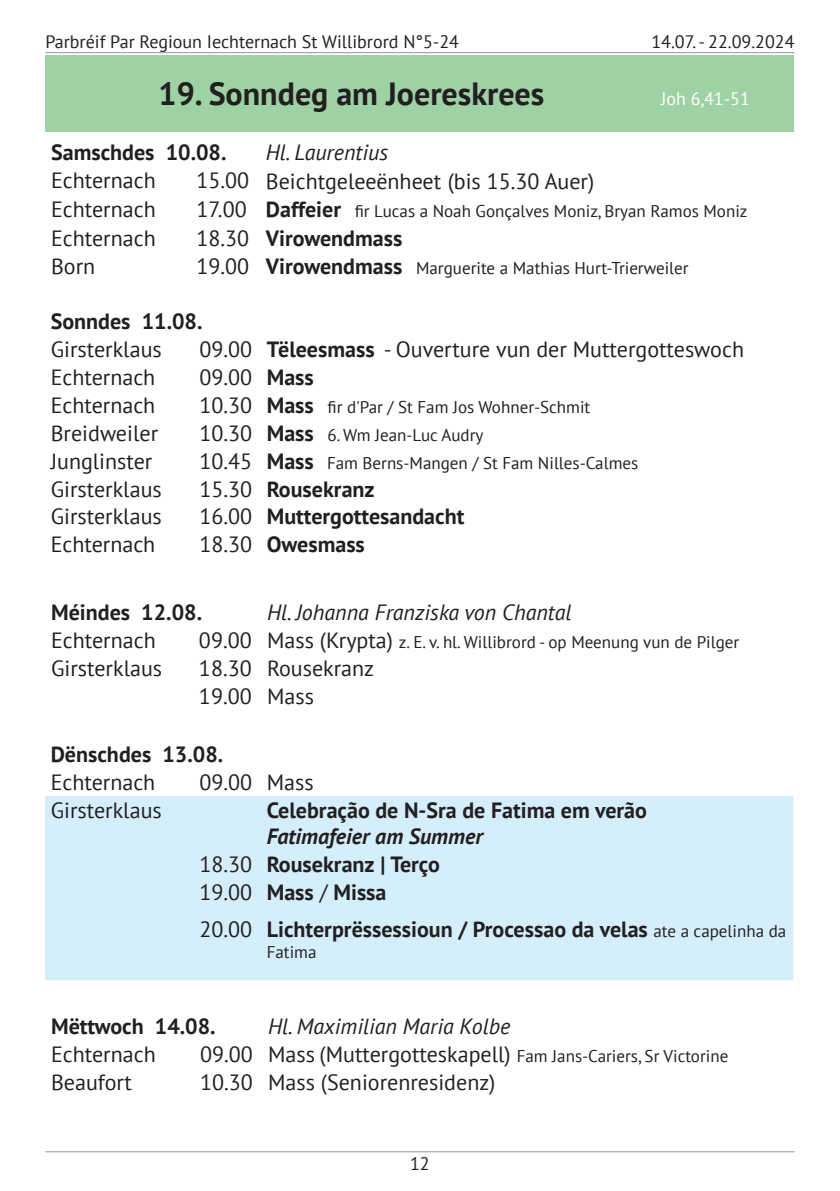
<style>
.page{position:relative;width:840px;height:1191px;background:#fff}
.page>*{position:absolute;margin:0;border:0;box-sizing:border-box;transform-origin:0 0}
.t1{font:700 32px "PT Sans";color:#231f20}
.t2{font:22px/27.8px "PT Sans";color:#231f20}
.t3{font:700 22px/27.8px "PT Sans";color:#231f20}
.t4{font:italic 22px "PT Sans";color:#231f20}
.t5{font:18px "PT Sans";color:#231f20}
.t6{font:18px "PT Sans";color:#fff}
.t7{font:17px "PT Sans";color:#231f20}
.s1{font-size:22px}
.s2{font-weight:700;font-size:22px}
.s3{font-weight:400}
.s4{font-weight:700}
.s5{font-style:italic}
.s6{font-weight:400;font-size:17px}
.s7{font-size:17px}
</style>
<div class="page">
<hr style="left:45px;top:52px;width:749px;height:1px;background:#939598">
<hr style="left:45px;top:1151px;width:749px;height:1px;background:#939598">
<div style="left:45px;top:55px;width:747px;height:76px;background:#9ed2a5"></div>
<div style="left:45px;top:796px;width:747px;height:184px;background:#d4effb"></div>
<p class="t5" style="left:45px;top:30px;width:415px">Parbréif Par Regioun Iechternach St Willibrord N°5-24</p>
<p class="t5" style="left:651px;top:30px;width:144px">14.07. - 22.09.2024</p>
<h1 class="t1" style="left:158px;top:73px;width:387px">19. Sonndeg am Joereskrees</h1>
<p class="t6" style="left:660px;top:87px;width:90px">Joh 6,41-51</p>
<p class="t3" style="left:51px;top:138px;width:177px">Samschdes 10.08.</p>
<p class="t4" style="left:266px;top:138px;width:124px">Hl. Laurentius</p>
<p class="t2" style="left:51px;top:166px;width:106px">Echternach</p>
<p class="t2" style="left:196px;top:167px;width:399px">15.00 Beichtgeleeënheet (bis 15.30 Auer)</p>
<p class="t2" style="left:51px;top:195px;width:106px">Echternach</p>
<p class="t7" style="left:196px;top:200px;width:552px"><span class="s1">17.00</span> <span class="s2">Daffeier</span> fir Lucas a Noah Gonçalves Moniz, Bryan Ramos Moniz</p>
<p class="t2" style="left:51px;top:223px;width:106px">Echternach</p>
<p class="t3" style="left:196px;top:223px;width:207px"><span class="s3">18.30</span> Virowendmass</p>
<p class="t2" style="left:51px;top:252px;width:46px">Born</p>
<p class="t7" style="left:196px;top:257px;width:493px"><span class="s1">19.00</span> <span class="s2">Virowendmass</span> Marguerite a Mathias Hurt-Trierweiler</p>
<p class="t3" style="left:51px;top:307px;width:153px">Sonndes 11.08.</p>
<p class="t2" style="left:51px;top:335px;width:112px">Girsterklaus</p>
<p class="t2" style="left:199px;top:335px;width:546px">09.00 <span class="s4">Tëleesmass</span> - Ouverture vun der Muttergotteswoch</p>
<p class="t2" style="left:51px;top:363px;width:106px">Echternach</p>
<p class="t2" style="left:199px;top:363px;width:116px">09.00 <span class="s4">Mass</span></p>
<p class="t2" style="left:51px;top:391px;width:106px">Echternach</p>
<p class="t7" style="left:199px;top:396px;width:392px"><span class="s1">10.30</span> <span class="s2">Mass</span> fir d'Par / St Fam Jos Wohner-Schmit</p>
<p class="t2" style="left:51px;top:419px;width:109px">Breidweiler</p>
<p class="t7" style="left:199px;top:424px;width:285px"><span class="s1">10.30</span> <span class="s2">Mass</span> 6. Wm Jean-Luc Audry</p>
<p class="t2" style="left:51px;top:446px;width:103px">Junglinster</p>
<p class="t7" style="left:199px;top:452px;width:440px"><span class="s1">10.45</span> <span class="s2">Mass</span> Fam Berns-Mangen / St Fam Nilles-Calmes</p>
<p class="t2" style="left:51px;top:474px;width:112px">Girsterklaus</p>
<p class="t3" style="left:199px;top:474px;width:177px"><span class="s3">15.30</span> Rousekranz</p>
<p class="t2" style="left:51px;top:502px;width:112px">Girsterklaus</p>
<p class="t3" style="left:199px;top:502px;width:266px"><span class="s3">16.00</span> Muttergottesandacht</p>
<p class="t2" style="left:51px;top:530px;width:106px">Echternach</p>
<p class="t3" style="left:199px;top:530px;width:167px"><span class="s3">18.30</span> Owesmass</p>
<p class="t3" style="left:51px;top:598px;width:152px">Méindes 12.08.</p>
<p class="t4" style="left:267px;top:599px;width:306px">Hl. Johanna Franziska von Chantal</p>
<p class="t2" style="left:51px;top:626px;width:106px">Echternach</p>
<p class="t7" style="left:199px;top:631px;width:541px"><span class="s1">09.00 Mass (Krypta)</span> z. E. v. hl. Willibrord - op Meenung vun de Pilger</p>
<p class="t2" style="left:51px;top:654px;width:112px">Girsterklaus</p>
<p class="t2" style="left:199px;top:654px;width:176px">18.30 Rousekranz<br>19.00 Mass</p>
<p class="t3" style="left:51px;top:740px;width:174px">Dënschdes 13.08.</p>
<p class="t2" style="left:51px;top:768px;width:106px">Echternach</p>
<p class="t2" style="left:199px;top:768px;width:116px">09.00 Mass</p>
<p class="t2" style="left:51px;top:796px;width:112px">Girsterklaus</p>
<p class="t3" style="left:266px;top:796px;width:381px">Celebração de N-Sra de Fatima em verão</p>
<p class="t3" style="left:199px;top:822px;width:285px;text-indent:67px"><span class="s5">Fatimafeier am Summer<br></span><span class="s3">18.30</span> Rousekranz | Terço<br><span class="s3">19.00</span> Mass <span class="s3">/</span> Missa</p>
<p class="t3" style="left:199px;top:915px;width:588px"><span class="s3">20.00</span> Lichterprëssessioun / Processao da velas <span class="s6">ate a capelinha da</span></p>
<p class="t7" style="left:266px;top:941px;width:51px">Fatima</p>
<p class="t3" style="left:51px;top:1011px;width:166px">Mëttwoch 14.08.</p>
<p class="t4" style="left:268px;top:1012px;width:243px">Hl. Maximilian Maria Kolbe</p>
<p class="t2" style="left:51px;top:1039px;width:106px">Echternach</p>
<p class="t2" style="left:200px;top:1039px;width:529px">09.00 Mass (Muttergotteskapell) <span class="s7">Fam Jans-Cariers, Sr Victorine</span></p>
<p class="t2" style="left:51px;top:1067px;width:82px">Beaufort</p>
<p class="t2" style="left:200px;top:1067px;width:297px">10.30 Mass (Seniorenresidenz)</p>
<p class="t5" style="left:410px;top:1152px;width:21px">12</p>
</div>
